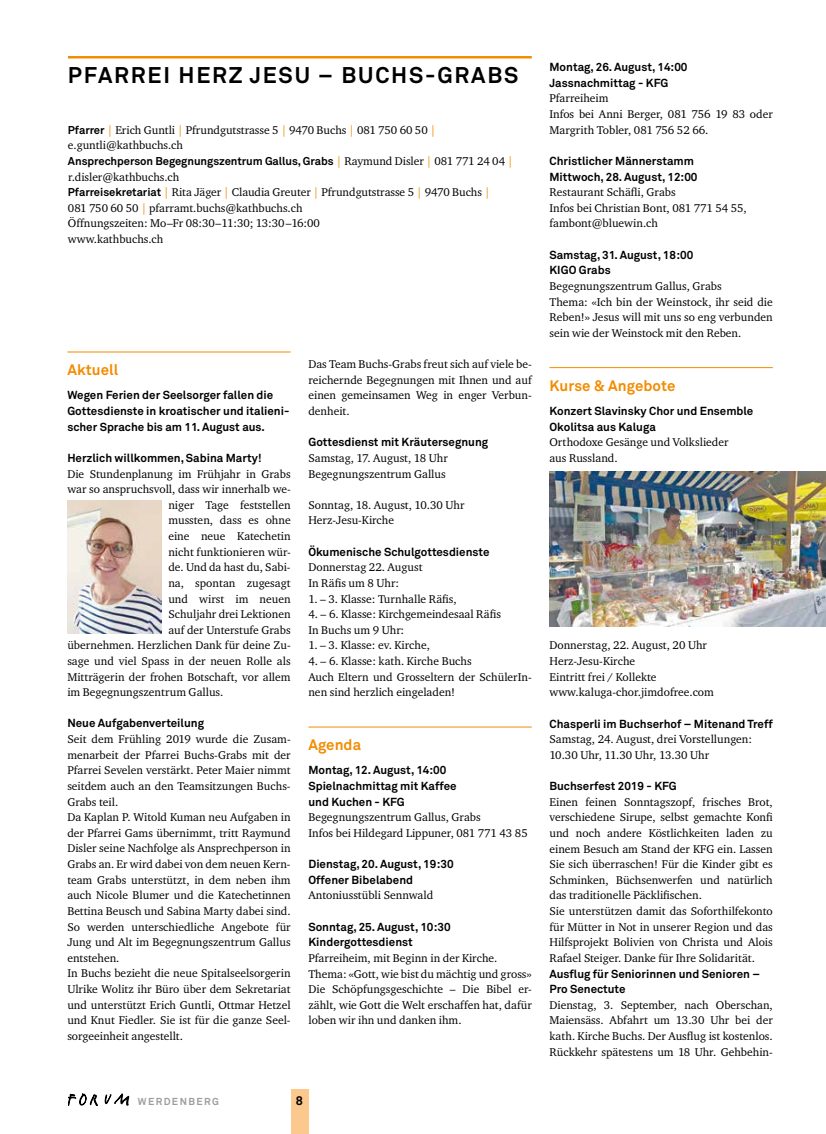
<style>
.page{position:relative;width:826px;height:1134px;background:#fff}
.page>*{position:absolute;margin:0;border:0;box-sizing:border-box;transform-origin:0 0}
.t1{font:700 22.5px "Akkurat";letter-spacing:.08em;color:#000}
.t2{font:700 15px "Akkurat";letter-spacing:.005em;color:#f28c00}
.t3{font:700 12.5px "Akkurat";color:#000}
.t4{font:11.5px/15.6px "Charter ITC";color:#000}
.t5{font:700 11.5px/15.6px "Akkurat";color:#000}
.t6{font:700 11.25px "Akkurat";letter-spacing:-.005em;color:#000}
.t7{font:700 10px "Akkurat";letter-spacing:.14em;color:#9d9d9c}
.s1{font-family:"Akkurat";font-weight:700;font-size:11.25px}
.s2{color:#f28c00}
.s3{font-family:"Charter ITC";font-weight:400;font-size:11.5px;color:#f28c00}
.s4{font-family:"Charter ITC";font-weight:400;font-size:11.5px}
</style>
<div class="page">
<svg style="left:105px;top:1094px;width:24px;height:11px"></svg>
<svg style="left:68px;top:1094px;width:29px;height:12px"></svg>
<div style="left:291px;top:1090px;width:17px;height:44px;background:#fbc88d"></div>
<hr style="left:68px;top:56px;width:463px;height:2px;background:#f28c00">
<hr style="left:67px;top:352px;width:224px;height:1px;background:#f28c00">
<hr style="left:308px;top:727px;width:223px;height:1px;background:#f28c00">
<hr style="left:549px;top:367px;width:223px;height:1px;background:#f28c00">
<img style="left:67px;top:501px;width:94px;height:132px">
<img style="left:549px;top:471px;width:277px;height:155px">
<h1 class="t1" style="left:68px;top:61px;width:452px">PFARREI HERZ JESU – BUCHS-GRABS</h1>
<p class="t4" style="left:68px;top:122px;width:369px"><span class="s1">Pfarrer</span> <span class="s2">|</span> Erich Guntli <span class="s2">|</span> Pfrundgutstrasse 5 <span class="s2">|</span> 9470 Buchs <span class="s2">|</span> 081 750 60 50 <span class="s2">| </span>e.guntli@kathbuchs.ch</p>
<p class="t6" style="left:68px;top:154px;width:447px">Ansprechperson Begegnungszentrum Gallus, Grabs <span class="s3">|</span> <span class="s4">Raymund Disler</span> <span class="s3">|</span> <span class="s4">081 771 24 04</span> <span class="s3">|</span></p>
<p class="t4" style="left:68px;top:169px;width:424px">r.disler@kathbuchs.ch<br><span class="s1">Pfarreisekretariat</span> <span class="s2">|</span> Rita Jäger <span class="s2">|</span> Claudia Greuter <span class="s2">|</span> Pfrundgutstrasse 5 <span class="s2">|</span> 9470 Buchs <span class="s2">| </span>081 750 60 50 <span class="s2">|</span> pfarramt.buchs@kathbuchs.ch<br>Öffnungszeiten: Mo–Fr 08:30–11:30; 13:30–16:00<br>www.kathbuchs.ch</p>
<h2 class="t2" style="left:67px;top:360px;width:52px">Aktuell</h2>
<p class="t5" style="left:67px;top:387px;width:223px">Wegen Ferien der Seelsorger fallen die<br>Gottesdienste in kroatischer und italieni&shy;scher Sprache bis am 11. August aus.</p>
<p class="t5" style="left:67px;top:450px;width:196px">Herzlich willkommen, Sabina Marty!</p>
<p class="t4" style="left:67px;top:465px;width:225px">Die Stundenplanung im Frühjahr in Grabs</p>
<p class="t4" style="left:67px;top:481px;width:225px">war so anspruchsvoll, dass wir innerhalb we-</p>
<p class="t4" style="left:168px;top:497px;width:124px">niger Tage feststellen</p>
<p class="t4" style="left:168px;top:512px;width:124px">mussten, dass es ohne</p>
<p class="t4" style="left:168px;top:528px;width:124px">eine neue Katechetin</p>
<p class="t4" style="left:168px;top:544px;width:124px">nicht funktionieren wür-</p>
<p class="t4" style="left:168px;top:559px;width:124px">de. Und da hast du, Sabi-</p>
<p class="t4" style="left:168px;top:575px;width:124px">na, spontan zugesagt</p>
<p class="t4" style="left:168px;top:590px;width:124px">und wirst im neuen</p>
<p class="t4" style="left:168px;top:606px;width:124px">Schuljahr drei Lektionen</p>
<p class="t4" style="left:168px;top:622px;width:124px">auf der Unterstufe Grabs</p>
<p class="t4" style="left:67px;top:637px;width:225px">übernehmen. Herzlichen Dank für deine Zu-</p>
<p class="t4" style="left:67px;top:653px;width:225px">sage und viel Spass in der neuen Rolle als</p>
<p class="t4" style="left:67px;top:669px;width:225px">Mitträgerin der frohen Botschaft, vor allem</p>
<p class="t4" style="left:67px;top:684px;width:158px">im Begegnungszentrum Gallus.</p>
<p class="t5" style="left:67px;top:715px;width:138px">Neue Aufgabenverteilung</p>
<p class="t4" style="left:67px;top:731px;width:225px">Seit dem Frühling 2019 wurde die Zusam&shy;menarbeit der Pfarrei Buchs-Grabs mit der Pfarrei Sevelen verstärkt. Peter Maier nimmt seitdem auch an den Teamsitzungen Buchs-Grabs teil.<br>Da Kaplan P. Witold Kuman neu Aufgaben in der Pfarrei Gams übernimmt, tritt Raymund Disler seine Nachfolge als Ansprechperson in Grabs an. Er wird dabei von dem neuen Kern&shy;team Grabs unterstützt, in dem neben ihm auch Nicole Blumer und die Katechetinnen Bettina Beusch und Sabina Marty dabei sind.<br>So werden unterschiedliche Angebote für Jung und Alt im Begegnungszentrum Gallus entstehen.<br>In Buchs bezieht die neue Spitalseelsorgerin Ulrike Wolitz ihr Büro über dem Sekretariat und unterstützt Erich Guntli, Ottmar Hetzel und Knut Fiedler. Sie ist für die ganze Seel&shy;sorgeeinheit angestellt.</p>
<p class="t4" style="left:308px;top:356px;width:225px;text-align:justify">Das Team Buchs-Grabs freut sich auf viele be&shy;reichernde Begegnungen mit Ihnen und auf einen gemeinsamen Weg in enger Verbun&shy;denheit.</p>
<p class="t5" style="left:308px;top:434px;width:181px">Gottesdienst mit Kräutersegnung</p>
<p class="t4" style="left:308px;top:450px;width:141px">Samstag, 17. August, 18 Uhr<br>Begegnungszentrum Gallus</p>
<p class="t4" style="left:308px;top:497px;width:157px">Sonntag, 18. August, 10.30 Uhr<br>Herz-Jesu-Kirche</p>
<p class="t5" style="left:308px;top:544px;width:182px">Ökumenische Schulgottesdienste</p>
<p class="t4" style="left:308px;top:559px;width:116px">Donnerstag 22. August<br>In Räfis um 8 Uhr:</p>
<p class="t4" style="left:308px;top:590px;width:150px">1. – 3. Klasse: Turnhalle Räfis,</p>
<p class="t4" style="left:308px;top:606px;width:194px">4. – 6. Klasse: Kirchgemeindesaal Räfis<br>In Buchs um 9 Uhr:</p>
<p class="t4" style="left:308px;top:637px;width:123px">1. – 3. Klasse: ev. Kirche,</p>
<p class="t4" style="left:308px;top:653px;width:225px">4. – 6. Klasse: kath. Kirche Buchs<br>Auch Eltern und Grosseltern der SchülerIn&shy;nen sind herzlich eingeladen!</p>
<h2 class="t2" style="left:308px;top:735px;width:54px">Agenda</h2>
<p class="t5" style="left:308px;top:762px;width:150px">Montag, 12. August, 14:00<br>Spielnachmittag mit Kaffee und Kuchen - KFG</p>
<p class="t4" style="left:308px;top:809px;width:221px">Begegnungszentrum Gallus, Grabs<br>Infos bei Hildegard Lippuner, 081 771 43 85</p>
<p class="t5" style="left:308px;top:856px;width:147px">Dienstag, 20. August, 19:30<br>Offener Bibelabend</p>
<p class="t4" style="left:308px;top:887px;width:126px">Antoniusstübli Sennwald</p>
<p class="t5" style="left:308px;top:919px;width:144px">Sonntag, 25. August, 10:30<br>Kindergottesdienst</p>
<p class="t4" style="left:308px;top:950px;width:225px">Pfarreiheim, mit Beginn in der Kirche.<br>Thema: «Gott, wie bist du mächtig und gross» Die Schöpfungsgeschichte – Die Bibel er&shy;zählt, wie Gott die Welt erschaffen hat, dafür loben wir ihn und danken ihm.</p>
<p class="t7" style="left:138px;top:1095px;width:82px">WERDENBERG</p>
<p class="t3" style="left:296px;top:1092px;width:9px">8</p>
<p class="t5" style="left:549px;top:59px;width:139px">Montag, 26. August, 14:00<br>Jassnachmittag - KFG</p>
<p class="t4" style="left:549px;top:90px;width:225px">Pfarreiheim<br>Infos bei Anni Berger, 081 756 19 83 oder<br>Margrith Tobler, 081 756 52 66.</p>
<p class="t5" style="left:549px;top:153px;width:149px">Christlicher Männerstamm<br>Mittwoch, 28. August, 12:00</p>
<p class="t4" style="left:549px;top:184px;width:199px">Restaurant Schäfli, Grabs<br>Infos bei Christian Bont, 081 771 54 55, fambont@bluewin.ch</p>
<p class="t5" style="left:549px;top:247px;width:145px">Samstag, 31. August, 18:00<br>KIGO Grabs</p>
<p class="t4" style="left:549px;top:278px;width:225px">Begegnungszentrum Gallus, Grabs<br>Thema: «Ich bin der Weinstock, ihr seid die Reben!» Jesus will mit uns so eng verbunden sein wie der Weinstock mit den Reben.</p>
<h2 class="t2" style="left:549px;top:376px;width:127px">Kurse &amp; Angebote</h2>
<p class="t5" style="left:549px;top:403px;width:205px">Konzert Slavinsky Chor und Ensemble<br>Okolitsa aus Kaluga</p>
<p class="t4" style="left:549px;top:434px;width:180px">Orthodoxe Gesänge und Volkslieder aus Russland.</p>
<p class="t4" style="left:549px;top:637px;width:166px">Donnerstag, 22. August, 20 Uhr<br>Herz-Jesu-Kirche<br>Eintritt frei / Kollekte www.kaluga-chor.jimdofree.com</p>
<p class="t5" style="left:549px;top:715px;width:225px">Chasperli im Buchserhof – Mitenand Treff</p>
<p class="t4" style="left:549px;top:731px;width:204px">Samstag, 24. August, drei Vorstellungen:<br>10.30 Uhr, 11.30 Uhr, 13.30 Uhr</p>
<p class="t5" style="left:549px;top:778px;width:129px">Buchserfest 2019 - KFG</p>
<p class="t4" style="left:549px;top:794px;width:225px">Einen feinen Sonntagszopf, frisches Brot, verschiedene Sirupe, selbst gemachte Konfi und noch andere Köstlichkeiten laden zu einem Besuch am Stand der KFG ein. Lassen Sie sich überraschen! Für die Kinder gibt es Schminken, Büchsenwerfen und natürlich das traditionelle Päcklifischen.<br>Sie unterstützen damit das Soforthilfekonto für Mütter in Not in unserer Region und das Hilfsprojekt Bolivien von Christa und Alois Rafael Steiger. Danke für Ihre Solidarität.</p>
<p class="t5" style="left:549px;top:965px;width:212px">Ausflug für Seniorinnen und Senioren –<br>Pro Senectute</p>
<p class="t4" style="left:549px;top:997px;width:225px;text-align:justify">Dienstag, 3. September, nach Oberschan, Maiensäss. Abfahrt um 13.30 Uhr bei der kath. Kirche Buchs. Der Ausflug ist kostenlos.<br>Rückkehr spätestens um 18 Uhr. Gehbehin-</p>
</div>
